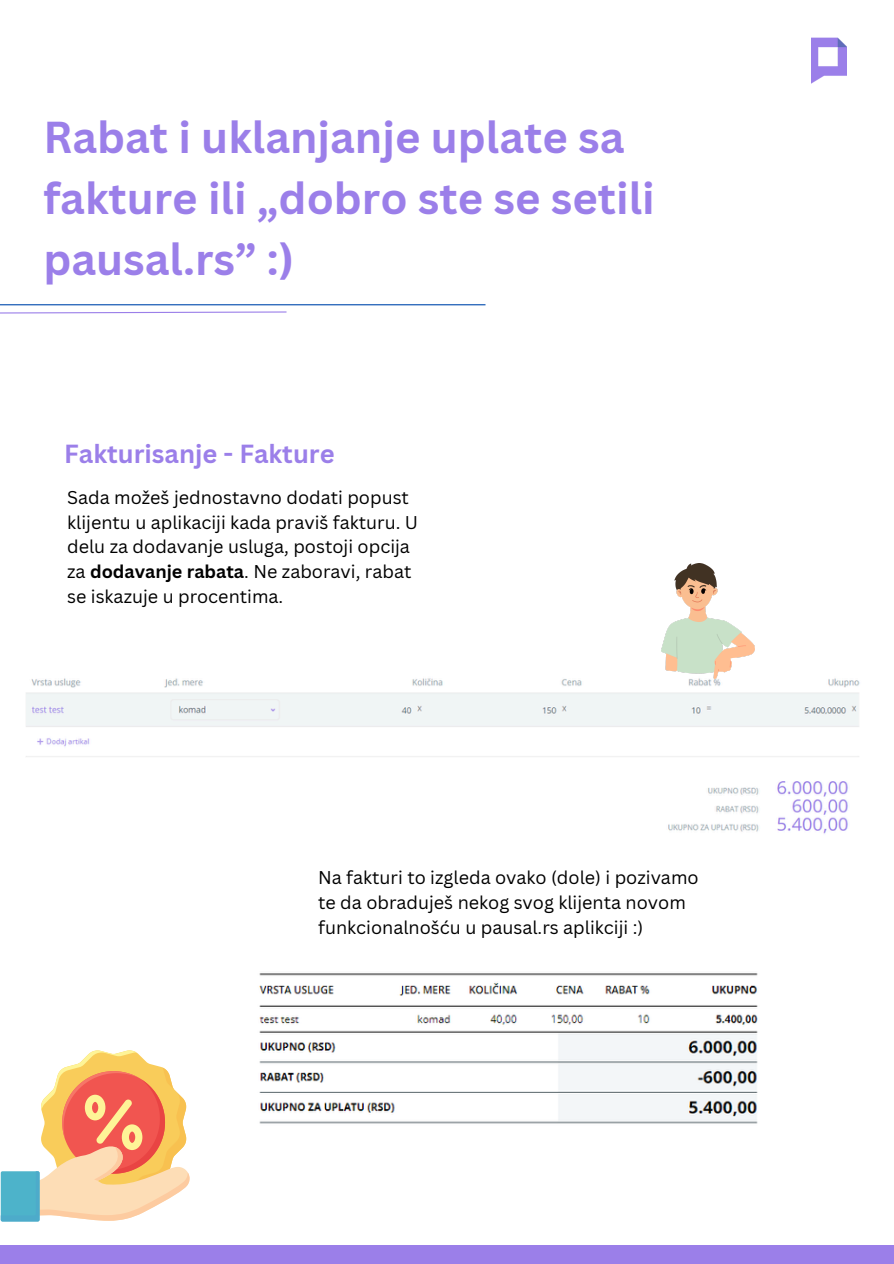
<style>
.page{position:relative;width:894px;height:1264px;background:#fff}
.page>*{position:absolute;margin:0;border:0;box-sizing:border-box;transform-origin:0 0}
.t1{font:700 43.5px/60.8px "Canva Sans";color:#9b7fe9}
.t2{font:700 25.5px "Canva Sans";color:#9b7fe9}
.t3{font:18px/24.8px "Canva Sans";color:#000}
.s1{font-weight:700}
</style>
<div class="page">
<img style="left:811px;top:37px;width:34px;height:47px">
<hr style="left:0;top:304px;width:485px;height:1px;background:#004aad">
<svg style="left:0;top:311px;width:287px;height:3px"></svg>
<div style="left:0;top:1245px;width:893px;height:18px;background:#9b7fe9"></div>
<img style="left:26px;top:678px;width:834px;height:156px">
<img style="left:661px;top:563px;width:92px;height:115px">
<img style="left:259px;top:973px;width:499px;height:151px">
<svg style="left:1px;top:1050px;width:188px;height:171px"></svg>
<p class="t1" style="left:43px;top:106px;width:612px">Rabat i uklanjanje uplate sa fakture ili „dobro ste se setili pausal.rs” :)</p>
<p class="t2" style="left:64px;top:435px;width:272px">Fakturisanje - Fakture</p>
<p class="t3" style="left:67px;top:484px;width:352px">Sada možeš jednostavno dodati popust klijentu u aplikaciji kada praviš fakturu. U delu za dodavanje usluga, postoji opcija za <span class="s1">dodavanje rabata</span>. Ne zaboravi, rabat se iskazuje u procentima.</p>
<p class="t3" style="left:318px;top:865px;width:382px">Na fakturi to izgleda ovako (dole) i pozivamo te da obraduješ nekog svog klijenta novom funkcionalnošću u pausal.rs aplikciji :)</p>
</div>
